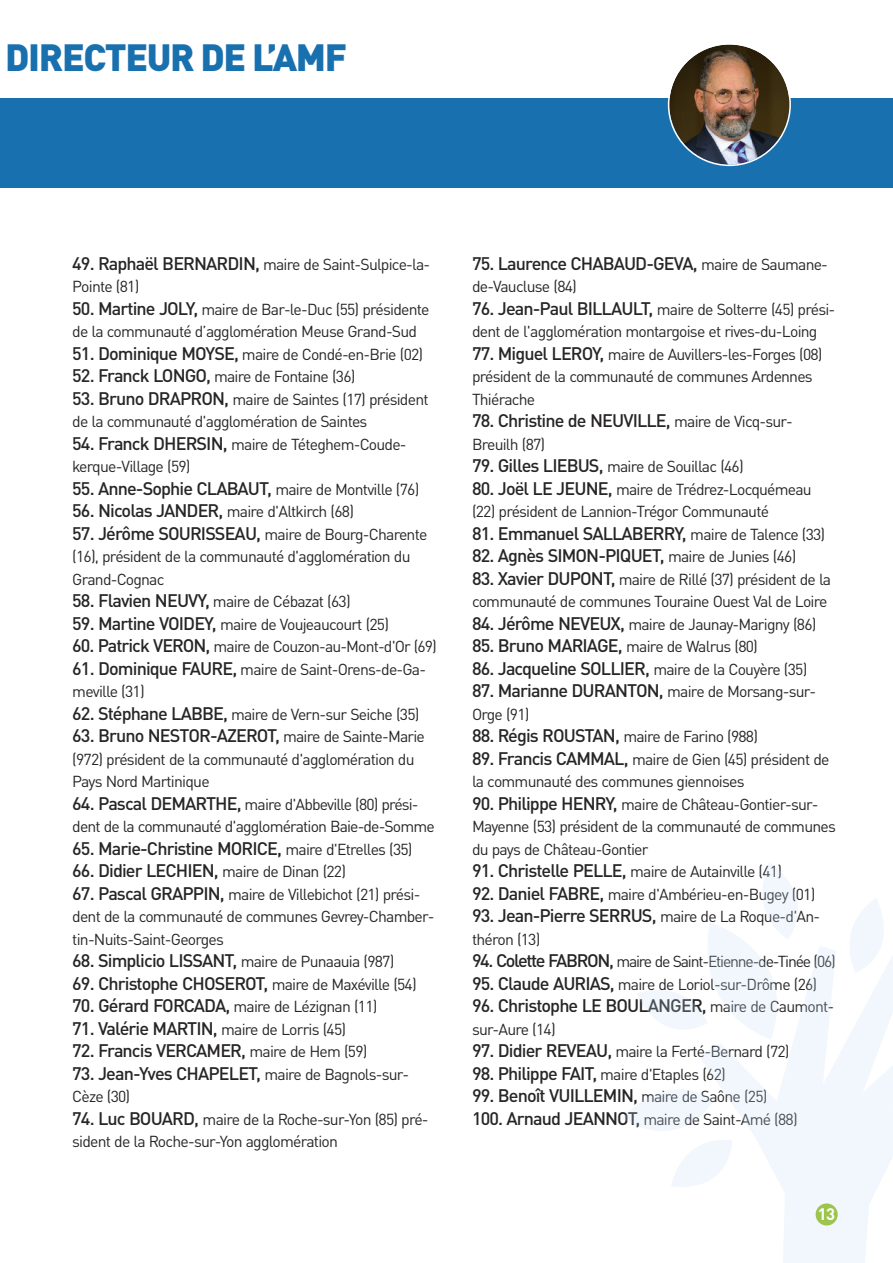
<style>
.page{position:relative;width:893px;height:1263px;background:#fff}
.page>*{position:absolute;margin:0;border:0;box-sizing:border-box;transform-origin:0 0}
.t1{font:900 37.5px "DIN Pro";letter-spacing:-.035em;color:#1970ae}
.t2{font:500 18px "DIN Pro";letter-spacing:-.05em;color:#272526}
.t3{font:700 16.5px "DIN Pro";color:#fff}
.t4{font:15.75px/22.5px "DIN Pro";letter-spacing:-.05em;color:#272526}
.t5{font:15.75px "DIN Pro";letter-spacing:-.075em;color:#272526}
.s1{font-weight:500;font-size:18px}
.s2{font-weight:400;font-size:15.75px}
</style>
<div class="page">
<div style="left:0;top:98px;width:893px;height:134px;background:#1970ae"></div>
<img style="left:668px;top:44px;width:123px;height:122px">
<div style="left:0;top:188px;width:893px;height:60px;background:#fff"></div>
<svg style="left:699px;top:946px;width:194px;height:317px;fill:#f1f7fc"></svg>
<svg style="left:832px;top:898px;width:61px;height:75px"></svg>
<svg style="left:637px;top:863px;width:181px;height:185px"></svg>
<svg style="left:623px;top:1067px;width:109px;height:130px"></svg>
<div style="left:816px;top:1203px;width:22px;height:22px;background:#9cc54d;border-radius:50%"></div>
<h1 class="t1" style="left:5px;top:44px;width:344px">DIRECTEUR DE L’AMF</h1>
<p class="t4" style="left:72px;top:255px;width:359px"><span class="s1">49. Raphaël BERNARDIN,</span> maire de Saint-Sulpice-la-<br>Pointe (81)</p>
<p class="t4" style="left:72px;top:300px;width:359px"><span class="s1">50. Martine JOLY,</span> maire de Bar-le-Duc (55) présidente de la communauté d’agglomération Meuse Grand-Sud</p>
<p class="t4" style="left:72px;top:345px;width:352px"><span class="s1">51. Dominique MOYSE,</span> maire de Condé-en-Brie (02)</p>
<p class="t4" style="left:72px;top:367px;width:285px"><span class="s1">52. Franck LONGO,</span> maire de Fontaine (36)</p>
<p class="t4" style="left:72px;top:390px;width:358px"><span class="s1">53. Bruno DRAPRON,</span> maire de Saintes (17) président de la communauté d'agglomération de Saintes</p>
<p class="t4" style="left:72px;top:435px;width:336px"><span class="s1">54. Franck DHERSIN,</span> maire de Téteghem-Coude&shy;kerque-Village (59)</p>
<p class="t2" style="left:72px;top:482px;width:349px">55. Anne-Sophie CLABAUT, <span class="s2">maire de Montville (76)</span></p>
<p class="t4" style="left:72px;top:502px;width:283px"><span class="s1">56. Nicolas JANDER,</span> maire d'Altkirch (68)</p>
<p class="t4" style="left:72px;top:525px;width:357px"><span class="s1">57. Jérôme SOURISSEAU,</span> maire de Bourg-Charente (16), président de la communauté d'agglomération du<br>Grand-Cognac</p>
<p class="t4" style="left:72px;top:592px;width:280px"><span class="s1">58. Flavien NEUVY,</span> maire de Cébazat (63)</p>
<p class="t4" style="left:72px;top:615px;width:318px"><span class="s1">59. Martine VOIDEY,</span> maire de Voujeaucourt (25)</p>
<p class="t4" style="left:72px;top:637px;width:366px"><span class="s1">60. Patrick VERON,</span> maire de Couzon-au-Mont-d'Or (69)</p>
<p class="t4" style="left:72px;top:660px;width:355px"><span class="s1">61. Dominique FAURE,</span> maire de Saint-Orens-de-Ga&shy;meville (31)</p>
<p class="t4" style="left:72px;top:705px;width:349px"><span class="s1">62. Stéphane LABBE,</span> maire de Vern-sur Seiche (35)</p>
<p class="t2" style="left:72px;top:729px;width:354px">63. Bruno NESTOR-AZEROT, <span class="s2">maire de Sainte-Marie</span></p>
<p class="t4" style="left:72px;top:750px;width:344px">(972) président de la communauté d'agglomération du<br>Pays Nord Martinique</p>
<p class="t4" style="left:72px;top:795px;width:364px"><span class="s1">64. Pascal DEMARTHE,</span> maire d'Abbeville (80) prési&shy;dent de la communauté d'agglomération Baie-de-Somme</p>
<p class="t2" style="left:72px;top:842px;width:342px">65. Marie-Christine MORICE, <span class="s2">maire d'Etrelles (35)</span></p>
<p class="t2" style="left:72px;top:864px;width:275px">66. Didier LECHIEN, <span class="s2">maire de Dinan (22)</span></p>
<p class="t4" style="left:72px;top:885px;width:364px"><span class="s1">67. Pascal GRAPPIN,</span> maire de Villebichot (21) prési&shy;dent de la communauté de communes Gevrey-Chamber&shy;tin-Nuits-Saint-Georges</p>
<p class="t2" style="left:72px;top:954px;width:324px">68. Simplicio LISSANT, <span class="s2">maire de Punaauia (987)</span></p>
<p class="t2" style="left:72px;top:977px;width:346px">69. Christophe CHOSEROT, <span class="s2">maire de Maxéville (54)</span></p>
<p class="t4" style="left:72px;top:997px;width:307px"><span class="s1">70. Gérard FORCADA,</span> maire de Lézignan (11)</p>
<p class="t2" style="left:72px;top:1022px;width:275px">71. Valérie MARTIN, <span class="s2">maire de Lorris (45)</span></p>
<p class="t2" style="left:72px;top:1044px;width:297px">72. Francis VERCAMER, <span class="s2">maire de Hem (59)</span></p>
<p class="t2" style="left:72px;top:1067px;width:338px">73. Jean-Yves CHAPELET, <span class="s2">maire de Bagnols-sur-</span></p>
<p class="t4" style="left:72px;top:1087px;width:60px">Cèze (30)</p>
<p class="t4" style="left:72px;top:1110px;width:358px"><span class="s1">74. Luc BOUARD,</span> maire de la Roche-sur-Yon (85) pré&shy;sident de la Roche-sur-Yon agglomération</p>
<p class="t2" style="left:472px;top:257px;width:357px">75. Laurence CHABAUD-GEVA, <span class="s2">maire de Saumane-</span></p>
<p class="t4" style="left:472px;top:277px;width:106px">de-Vaucluse (84)</p>
<p class="t4" style="left:472px;top:300px;width:365px"><span class="s1">76. Jean-Paul BILLAULT,</span> maire de Solterre (45) prési&shy;dent de l'agglomération montargoise et rives-du-Loing</p>
<p class="t4" style="left:472px;top:345px;width:352px"><span class="s1">77. Miguel LEROY,</span> maire de Auvillers-les-Forges (08) président de la communauté de communes Ardennes<br>Thiérache</p>
<p class="t2" style="left:472px;top:414px;width:322px">78. Christine de NEUVILLE, <span class="s2">maire de Vicq-sur-</span></p>
<p class="t4" style="left:472px;top:435px;width:75px">Breuilh (87)</p>
<p class="t4" style="left:472px;top:457px;width:273px"><span class="s1">79. Gilles LIEBUS,</span> maire de Souillac (46)</p>
<p class="t4" style="left:472px;top:480px;width:341px"><span class="s1">80. Joël LE JEUNE,</span> maire de Trédrez-Locquémeau (22) président de Lannion-Trégor Communauté</p>
<p class="t2" style="left:472px;top:527px;width:355px">81. Emmanuel SALLABERRY, <span class="s2">maire de Talence (33)</span></p>
<p class="t2" style="left:472px;top:549px;width:326px">82. Agnès SIMON-PIQUET, <span class="s2">maire de Junies (46)</span></p>
<p class="t4" style="left:472px;top:570px;width:361px"><span class="s1">83. Xavier DUPONT,</span> maire de Rillé (37) président de la communauté de communes Touraine Ouest Val de Loire</p>
<p class="t4" style="left:472px;top:615px;width:346px"><span class="s1">84. Jérôme NEVEUX,</span> maire de Jaunay-Marigny (86)</p>
<p class="t4" style="left:472px;top:637px;width:287px"><span class="s1">85. Bruno MARIAGE,</span> maire de Walrus (80)</p>
<p class="t2" style="left:472px;top:662px;width:337px">86. Jacqueline SOLLIER, <span class="s2">maire de la Couyère (35)</span></p>
<p class="t2" style="left:472px;top:684px;width:346px">87. Marianne DURANTON, <span class="s2">maire de Morsang-sur-</span></p>
<p class="t4" style="left:472px;top:705px;width:59px">Orge (91)</p>
<p class="t4" style="left:472px;top:727px;width:288px"><span class="s1">88. Régis ROUSTAN,</span> maire de Farino (988)</p>
<p class="t4" style="left:472px;top:750px;width:359px"><span class="s1">89. Francis CAMMAL,</span> maire de Gien (45) président de la communauté des communes giennoises</p>
<p class="t4" style="left:472px;top:795px;width:365px"><span class="s1">90. Philippe HENRY,</span> maire de Château-Gontier-sur-<br>Mayenne (53) président de la communauté de communes du pays de Château-Gontier</p>
<p class="t4" style="left:472px;top:862px;width:312px"><span class="s1">91. Christelle PELLE,</span> maire de Autainville (41)</p>
<p class="t4" style="left:472px;top:885px;width:345px"><span class="s1">92. Daniel FABRE,</span> maire d'Ambérieu-en-Bugey (01)</p>
<p class="t2" style="left:472px;top:909px;width:350px">93. Jean-Pierre SERRUS, <span class="s2">maire de La Roque-d'An-</span></p>
<p class="t4" style="left:472px;top:930px;width:70px">théron (13)</p>
<p class="t5" style="left:472px;top:956px;width:365px"><span class="s1">94. Colette FABRON,</span> maire de Saint-Etienne-de-Tinée (06)</p>
<p class="t4" style="left:472px;top:975px;width:347px"><span class="s1">95. Claude AURIAS,</span> maire de Loriol-sur-Drôme (26)</p>
<p class="t2" style="left:472px;top:999px;width:364px">96. Christophe LE BOULANGER, <span class="s2">maire de Caumont-</span></p>
<p class="t4" style="left:472px;top:1020px;width:85px">sur-Aure (14)</p>
<p class="t4" style="left:472px;top:1042px;width:319px"><span class="s1">97. Didier REVEAU,</span> maire la Ferté-Bernard (72)</p>
<p class="t4" style="left:472px;top:1065px;width:255px"><span class="s1">98. Philippe FAIT,</span> maire d'Etaples (62)</p>
<p class="t2" style="left:472px;top:1089px;width:297px">99. Benoît VUILLEMIN, <span class="s2">maire de Saône (25)</span></p>
<p class="t4" style="left:472px;top:1110px;width:327px"><span class="s1">100. Arnaud JEANNOT,</span> maire de Saint-Amé (88)</p>
<p class="t3" style="left:818px;top:1208px;width:19px">13</p>
</div>
